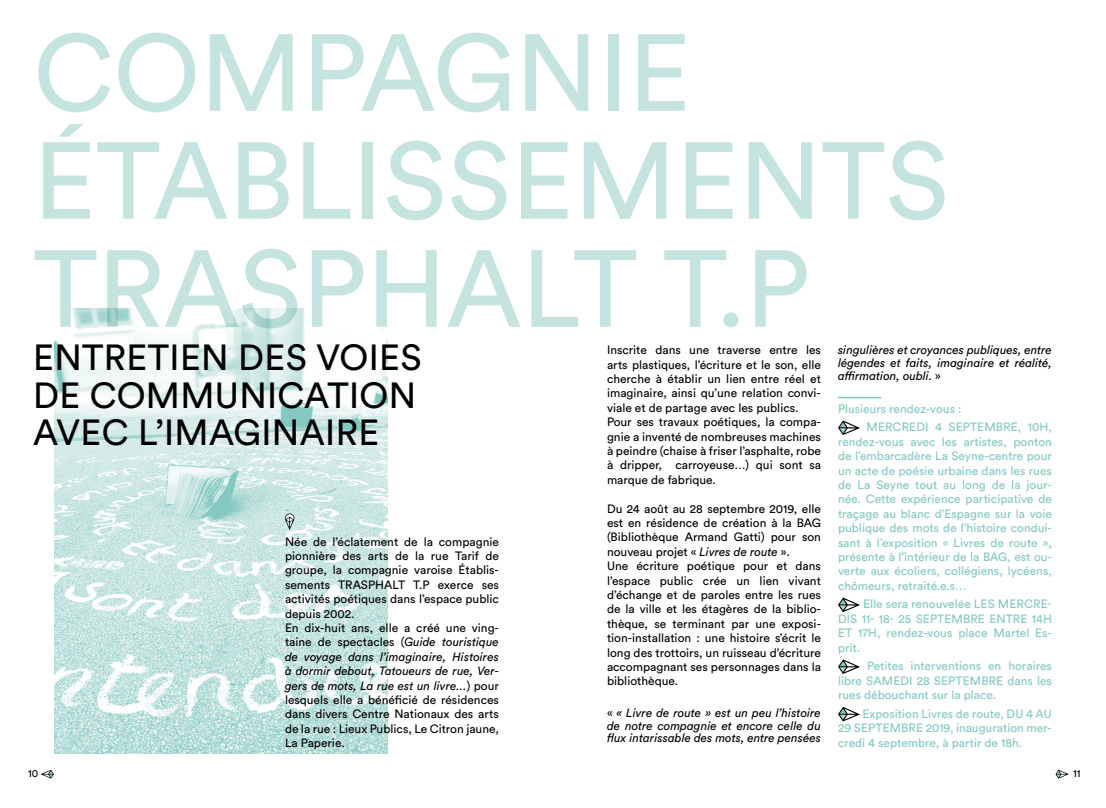
<style>
.page{position:relative;width:1106px;height:808px;background:#fff}
.page>*{position:absolute;margin:0;border:0;box-sizing:border-box;transform-origin:0 0}
.t1{font:108px/108px "Circular Std";color:#c5e4df}
.t2{font:36px/37.5px "Circular Std";letter-spacing:.01em;color:#000}
.t3{font:12px/14.4px "Circular Std";color:#000}
.t4{font:12px/14.4px "Circular Std";color:#82c9c2;text-align:justify}
.t5{font:italic 12px/12.8px "Circular Std";color:#000;text-align:justify}
.t6{font:10.5px "Circular Std";color:#000}
.s1{font-style:normal}
.s2{font-style:italic}
</style>
<div class="page">
<img style="left:54px;top:309px;width:334px;height:445px">
<hr style="left:838px;top:397px;width:43px;height:1px;background:#82c9c2">
<svg style="left:838px;top:420px;width:22px;height:15px"></svg>
<svg style="left:838px;top:597px;width:22px;height:15px"></svg>
<svg style="left:838px;top:659px;width:22px;height:15px"></svg>
<svg style="left:838px;top:707px;width:22px;height:14px"></svg>
<svg style="left:1055px;top:770px;width:13px;height:9px"></svg>
<svg style="left:41px;top:770px;width:13px;height:9px"></svg>
<svg style="left:285px;top:513px;width:9px;height:17px"></svg>
<h1 class="t1" style="left:33px;top:18px;width:917px">COMPAGNIE<br>ÉTABLISSEMENTS<br>TRASPHALT T.P</h1>
<h2 class="t2" style="left:33px;top:338px;width:390px">ENTRETIEN DES VOIES<br>DE COMMUNICATION<br>AVEC L’IMAGINAIRE</h2>
<p class="t5" style="left:838px;top:343px;width:215px">singulières et croyances publiques, entre légendes et faits, imaginaire et réalité, affirmation, oubli. <span class="s1">»</span></p>
<p class="t4" style="left:866px;top:399px;width:187px;line-height:18.6px;text-indent:-29px">Plusieurs rendez-vous :<br>MERCREDI 4 SEPTEMBRE, 10H,</p>
<p class="t4" style="left:838px;top:434px;width:215px">rendez-vous avec les artistes, ponton de l’embarcadère La Seyne-centre pour un acte de poésie urbaine dans les rues de La Seyne tout au long de la jour&shy;née. Cette expérience participative de traçage au blanc d’Espagne sur la voie publique des mots de l’histoire condui&shy;sant à l’exposition « Livres de route », présente à l’intérieur de la BAG, est ou&shy;verte aux écoliers, collégiens, lycéens, chômeurs, retraité.e.s…</p>
<p class="t4" style="left:838px;top:597px;width:215px;text-indent:25px">Elle sera renouvelée LES MERCRE-DIS 11- 18- 25 SEPTEMBRE ENTRE 14H ET 17H, rendez-vous place Martel Es&shy;prit.</p>
<p class="t4" style="left:838px;top:659px;width:215px;text-indent:29px">Petites interventions en horaires libre SAMEDI 28 SEPTEMBRE dans les rues débouchant sur la place.</p>
<p class="t4" style="left:838px;top:706px;width:215px;text-indent:25px">Exposition Livres de route, DU 4 AU 29 SEPTEMBRE 2019, inauguration mer&shy;credi 4 septembre, à partir de 18h.</p>
<p class="t3" style="left:607px;top:343px;width:215px">Inscrite dans une traverse entre les arts plastiques, l’écriture et le son, elle cherche à établir un lien entre réel et imaginaire, ainsi qu’une relation convi&shy;viale et de partage avec les publics.<br>Pour ses travaux poétiques, la compa&shy;gnie a inventé de nombreuses machines à peindre (chaise à friser l’asphalte, robe à dripper, carroyeuse…) qui sont sa marque de fabrique.</p>
<p class="t3" style="left:607px;top:501px;width:215px">Du 24 août au 28 septembre 2019, elle est en résidence de création à la BAG (Bibliothèque Armand Gatti) pour son nouveau projet « <span class="s2">Livres de route</span> ».<br>Une écriture poétique pour et dans l’espace public crée un lien vivant d’échange et de paroles entre les rues de la ville et les étagères de la biblio&shy;thèque, se terminant par une exposi&shy;tion-installation : une histoire s’écrit le long des trottoirs, un ruisseau d’écriture accompagnant ses personnages dans la bibliothèque.</p>
<p class="t5" style="left:607px;top:706px;width:215px"><span class="s1">«</span> « Livre de route » est un peu l’histoire de notre compagnie et encore celle du flux intarissable des mots, entre pensées</p>
<p class="t3" style="left:285px;top:534px;width:215px">Née de l’éclatement de la compagnie pionnière des arts de la rue Tarif de groupe, la compagnie varoise Établis&shy;sements TRASPHALT T.P exerce ses activités poétiques dans l’espace public depuis 2002.<br>En dix-huit ans, elle a créé une ving&shy;taine de spectacles (<span class="s2">Guide touristique de voyage dans l’imaginaire, Histoires à dormir debout, Tatoueurs de rue, Ver&shy;gers de mots, La rue est un livre…</span>) pour lesquels elle a bénéficié de résidences dans divers Centre Nationaux des arts de la rue : Lieux Publics, Le Citron jaune, La Paperie.</p>
<p class="t6" style="left:28px;top:767px;width:12px">10</p>
<p class="t6" style="left:1073px;top:767px;width:9px">11</p>
</div>
